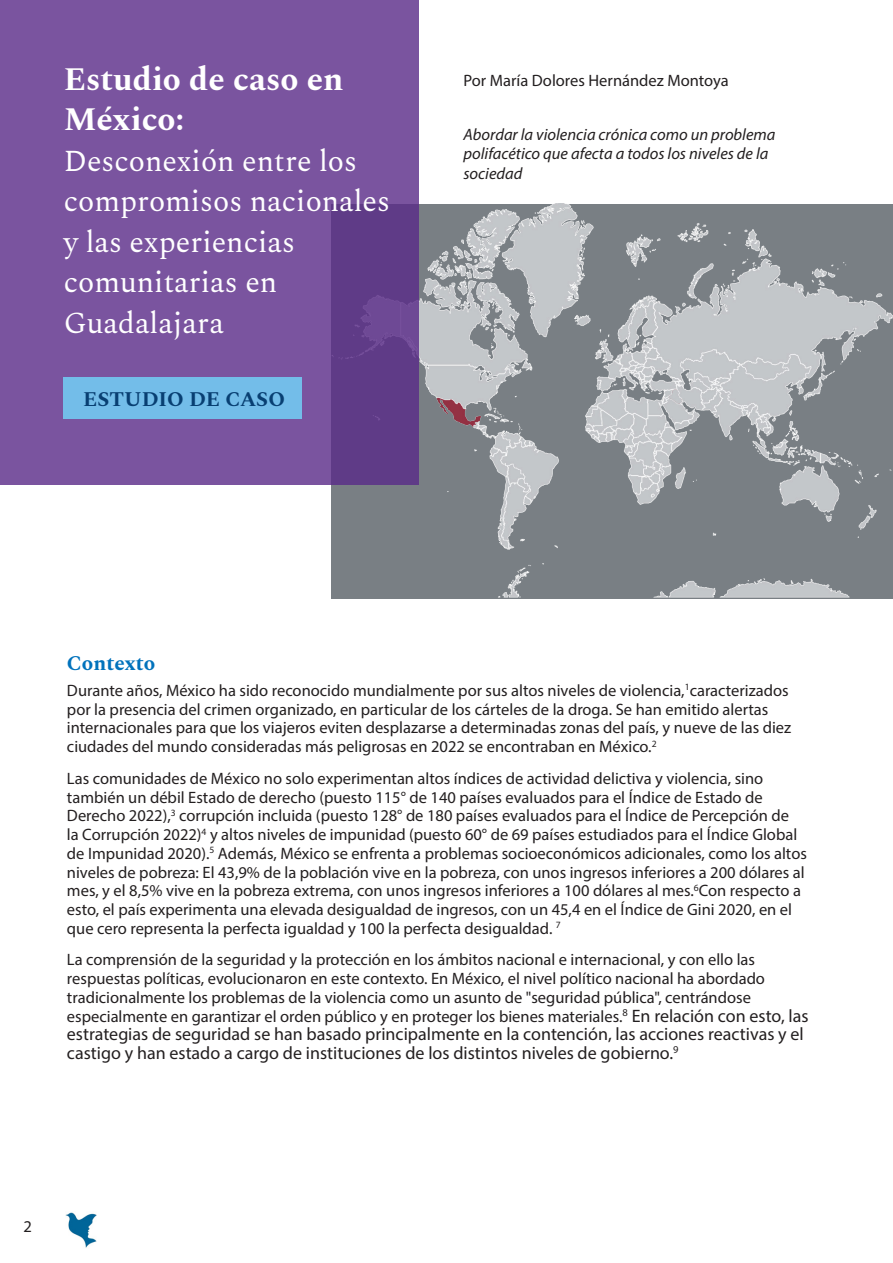
<style>
.page{position:relative;width:893px;height:1263px;background:#fff}
.page>*{position:absolute;margin:0;border:0;box-sizing:border-box;transform-origin:0 0}
.TOC_1_41_Header_Spectral{font:700 33px/40.5px "Spectral";color:#fff}
.TOC_1_41_Header_Spectral-2{font:30px/40.5px "Spectral";color:#fff}
.TOC_2_14_Subheader_bold_SPECTRAL{font:700 21px "Spectral";color:#083f72}
.TOC_2_14_Subheader_bold_SPECTRAL-2{font:700 21px "Spectral";letter-spacing:-.005em;color:#0072bc}
.t1{font:18px/18.8px "Myriad Pro";color:#231f20}
.t2{font:16.5px/18.8px "Myriad Pro";color:#231f20}
.t3{font:italic 16.5px/19.5px "Myriad Pro";color:#231f20}
.s1{font-size:18px}
</style>
<div class="page">
<img style="left:66px;top:1212px;width:31px;height:36px">
<img style="left:331px;top:204px;width:562px;height:394px">
<svg style="left:0;top:0;width:419px;height:484px;background:#76519c"></svg>
<div style="left:64px;top:377px;width:238px;height:41px;background:#73bde9"></div>
<p class="TOC_1_41_Header_Spectral" style="left:64px;top:56px;width:281px">Estudio de caso en<br>México:</p>
<p class="TOC_1_41_Header_Spectral-2" style="left:64px;top:138px;width:328px">Desconexión entre los compromisos nacionales y las experiencias comunitarias en<br>Guadalajara</p>
<p class="TOC_2_14_Subheader_bold_SPECTRAL" style="left:83px;top:383px;width:204px">ESTUDIO DE CASO</p>
<p class="t2" style="left:463px;top:71px;width:267px">Por María Dolores Hernández Montoya</p>
<p class="t3" style="left:463px;top:124px;width:313px">Abordar la violencia crónica como un problema polifacético que afecta a todos los niveles de la sociedad</p>
<p class="TOC_2_14_Subheader_bold_SPECTRAL-2" style="left:67px;top:647px;width:90px">Contexto</p>
<p class="t2" style="left:67px;top:681px;width:726px">Durante años, México ha sido reconocido mundialmente por sus altos niveles de violencia,<sup>1</sup>caracterizados por la presencia del crimen organizado, en particular de los cárteles de la droga. Se han emitido alertas internacionales para que los viajeros eviten desplazarse a determinadas zonas del país, y nueve de las diez ciudades del mundo consideradas más peligrosas en 2022 se encontraban en México.<sup>2</sup></p>
<p class="t2" style="left:67px;top:768px;width:741px">Las comunidades de México no solo experimentan altos índices de actividad delictiva y violencia, sino también un débil Estado de derecho (puesto 115° de 140 países evaluados para el Índice de Estado de Derecho 2022),<sup>3</sup> corrupción incluida (puesto 128° de 180 países evaluados para el Índice de Percepción de<br>la Corrupción 2022)<sup>4</sup> y altos niveles de impunidad (puesto 60° de 69 países estudiados para el Índice Global de Impunidad 2020).<sup>5</sup> Además, México se enfrenta a problemas socioeconómicos adicionales, como los altos niveles de pobreza: El 43,9% de la población vive en la pobreza, con unos ingresos inferiores a 200 dólares al mes, y el 8,5% vive en la pobreza extrema, con unos ingresos inferiores a 100 dólares al mes.<sup>6</sup>Con respecto a esto, el país experimenta una elevada desigualdad de ingresos, con un 45,4 en el Índice de Gini 2020, en el que cero representa la perfecta igualdad y 100 la perfecta desigualdad. <sup>7</sup></p>
<p class="t2" style="left:67px;top:950px;width:743px">La comprensión de la seguridad y la protección en los ámbitos nacional e internacional, y con ello las respuestas políticas, evolucionaron en este contexto. En México, el nivel político nacional ha abordado tradicionalmente los problemas de la violencia como un asunto de "seguridad pública", centrándose especialmente en garantizar el orden público y en proteger los bienes materiales.<sup>8</sup> <span class="s1">En relación con esto, las</span></p>
<p class="t1" style="left:67px;top:1024px;width:738px">estrategias de seguridad se han basado principalmente en la contención, las acciones reactivas y el castigo y han estado a cargo de instituciones de los distintos niveles de gobierno.<sup>9</sup></p>
<p class="t2" style="left:24px;top:1216px;width:10px">2</p>
</div>
